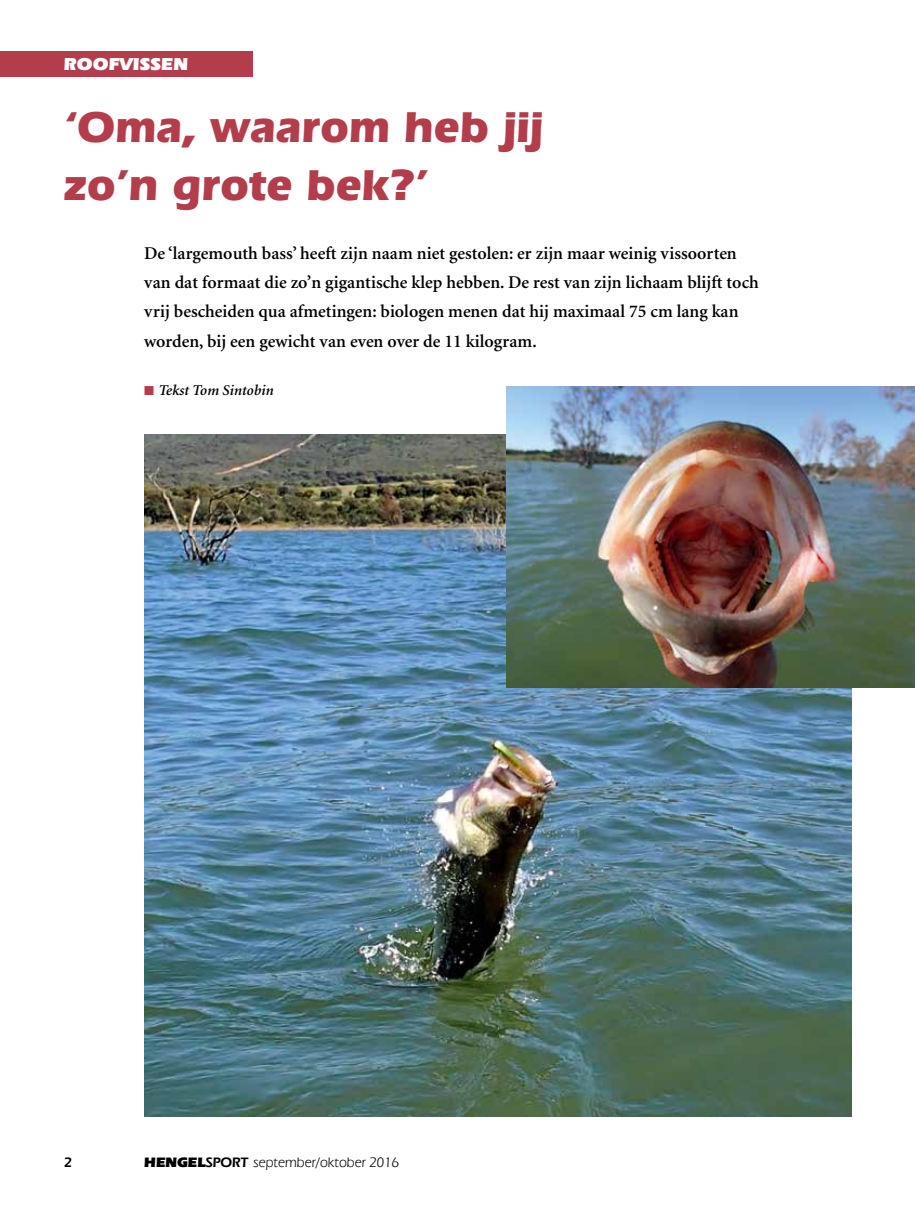
<style>
.page{position:relative;width:915px;height:1212px;background:#fff}
.page>*{position:absolute;margin:0;border:0;box-sizing:border-box;transform-origin:0 0}
.t1{font:700 45px/58.5px "Eras IT Cby BT";color:#b33d4b}
.t2{font:600 18px/29.2px "Minion";color:#000}
.t3{font:900 18px "Eras IT Cby BT";letter-spacing:.01em;color:#fff}
.t4{font:italic 600 15px "Minion";color:#000}
.t5{font:14.25px "Eras IT Cby BT";color:#000}
.t6{font:600 14.25px "Eras IT Cby BT";color:#000}
.s1{font-family:"European Pi Three";font-weight:400;font-style:normal;color:#b33d4b}
.s2{font-weight:900}
.s3{font-weight:600}
</style>
<div class="page">
<div style="left:0;top:51px;width:252px;height:26px;background:#b33d4b"></div>
<img style="left:144px;top:434px;width:706px;height:683px">
<img style="left:506px;top:386px;width:408px;height:302px">
<p class="t3" style="left:64px;top:52px;width:126px">ROOFVISSEN</p>
<h1 class="t1" style="left:64px;top:97px;width:480px">‘Oma, waarom heb jij zo’n grote bek?’</h1>
<p class="t2" style="left:144px;top:239px;width:615px">De ‘largemouth bass’ heeft zijn naam niet gestolen: er zijn maar weinig vissoorten van dat formaat die zo’n gigantische klep hebben. De rest van zijn lichaam blijft toch vrij bescheiden qua afmetingen: biologen menen dat hij maximaal 75 cm lang kan worden, bij een gewicht van even over de 11 kilogram.</p>
<p class="t4" style="left:144px;top:383px;width:130px"><span class="s1">K</span> Tekst Tom Sintobin</p>
<p class="t6" style="left:64px;top:1154px;width:10px">2</p>
<p class="t5" style="left:144px;top:1154px;width:256px"><span class="s2">HENGEL</span><span class="s3">SPORT</span> september/oktober 2016</p>
</div>
